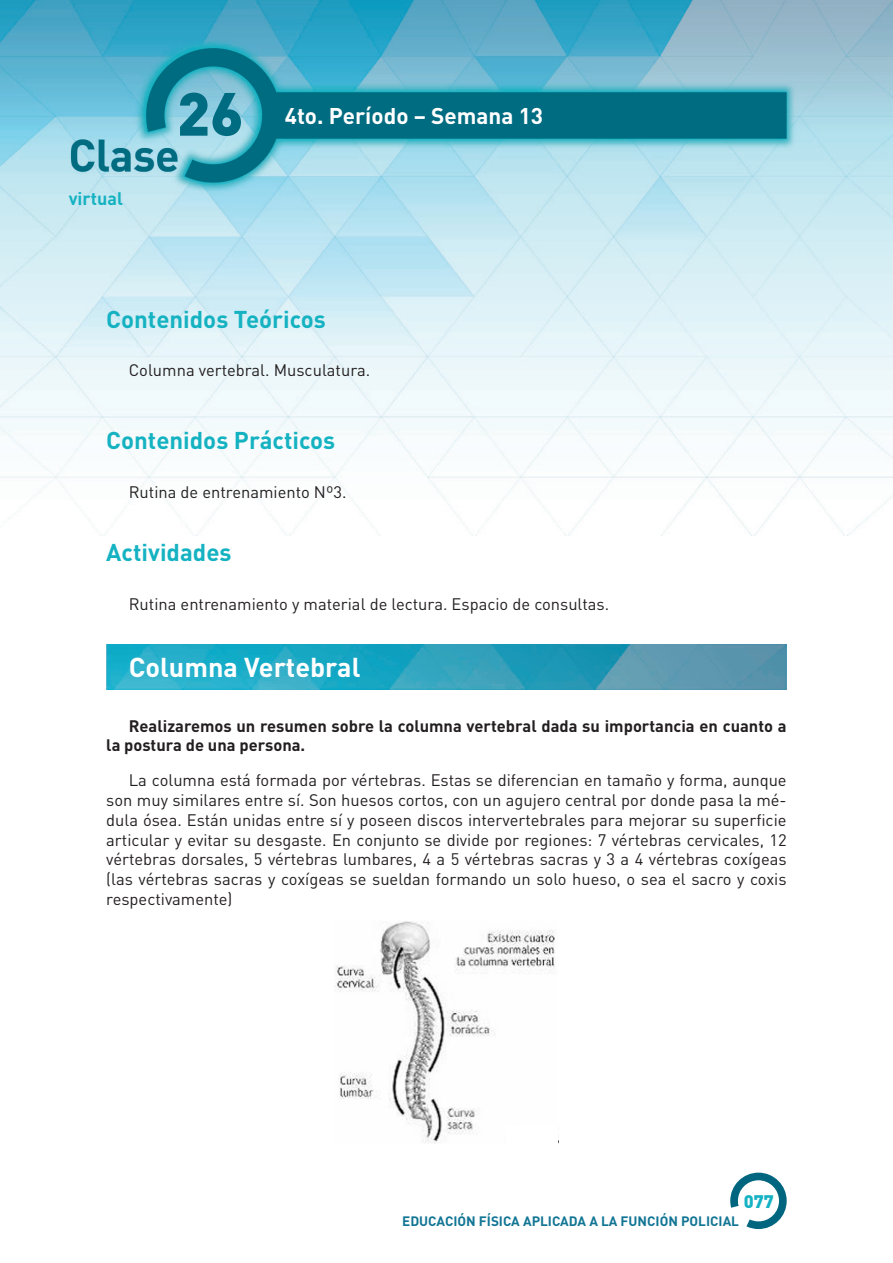
<style>
.page{position:relative;width:893px;height:1263px;background:#fff}
.page>*{position:absolute;margin:0;border:0;box-sizing:border-box;transform-origin:0 0}
.Número_de_clase{font:900 60px "DIN Pro";color:#006c81}
.t1{font:700 27px "DIN Pro";color:#fff}
.t2{font:700 24px "DIN Pro";color:#15b2c2}
.t3{font:700 22.5px "DIN Pro";color:#fff}
.virtual_presencial{font:700 18px "DIN Pro";color:#15b2c2}
.t4{font:900 18px "DIN Pro";color:#15b2c3}
.t5{font:16.5px/19.8px "DIN Pro";color:#231f20;text-align:justify}
.t6{font:700 16.5px/19.8px "DIN Pro";color:#231f20}
.t7{font:700 13.5px "DIN Pro";color:#117594}
</style>
<div class="page">
<svg style="left:730px;top:1172px;width:57px;height:57px"></svg>
<img style="left:0;top:0;width:893px;height:536px">
<img style="left:106px;top:644px;width:681px;height:45px">
<img style="left:336px;top:921px;width:219px;height:223px">
<div style="left:506px;top:1125px;width:52px;height:32px;background:#fff"></div>
<p class="virtual_presencial" style="left:69px;top:186px;width:56px">virtual</p>
<p class="Número_de_clase" style="left:177px;top:73px;width:68px">26</p>
<p class="t3" style="left:285px;top:100px;width:260px">4to. Período – Semana 13</p>
<p class="t2" style="left:106px;top:303px;width:221px">Contenidos Teóricos</p>
<p class="t5" style="left:129px;top:360px;width:243px">Columna vertebral. Musculatura.</p>
<p class="t2" style="left:106px;top:424px;width:230px">Contenidos Prácticos</p>
<p class="t5" style="left:129px;top:481px;width:219px">Rutina de entrenamiento Nº3.</p>
<p class="t2" style="left:106px;top:536px;width:127px">Actividades</p>
<p class="t5" style="left:129px;top:593px;width:482px">Rutina entrenamiento y material de lectura. Espacio de consultas.</p>
<p class="t1" style="left:129px;top:649px;width:233px">Columna Vertebral</p>
<p class="t6" style="left:106px;top:715px;width:682px;text-indent:22px">Realizaremos un resumen sobre la columna vertebral dada su importancia en cuanto a la postura de una persona.</p>
<p class="t5" style="left:106px;top:770px;width:682px;text-indent:22px">La columna está formada por vértebras. Estas se diferencian en tamaño y forma, aunque son muy similares entre sí. Son huesos cortos, con un agujero central por donde pasa la mé&shy;dula ósea. Están unidas entre sí y poseen discos intervertebrales para mejorar su superficie articular y evitar su desgaste. En conjunto se divide por regiones: 7 vértebras cervicales, 12 vértebras dorsales, 5 vértebras lumbares, 4 a 5 vértebras sacras y 3 a 4 vértebras coxígeas (las vértebras sacras y coxígeas se sueldan formando un solo hueso, o sea el sacro y coxis respectivamente)</p>
<p class="t4" style="left:744px;top:1189px;width:32px">077</p>
<p class="t7" style="left:402px;top:1212px;width:338px">EDUCACIÓN FÍSICA APLICADA A LA FUNCIÓN POLICIAL</p>
</div>
